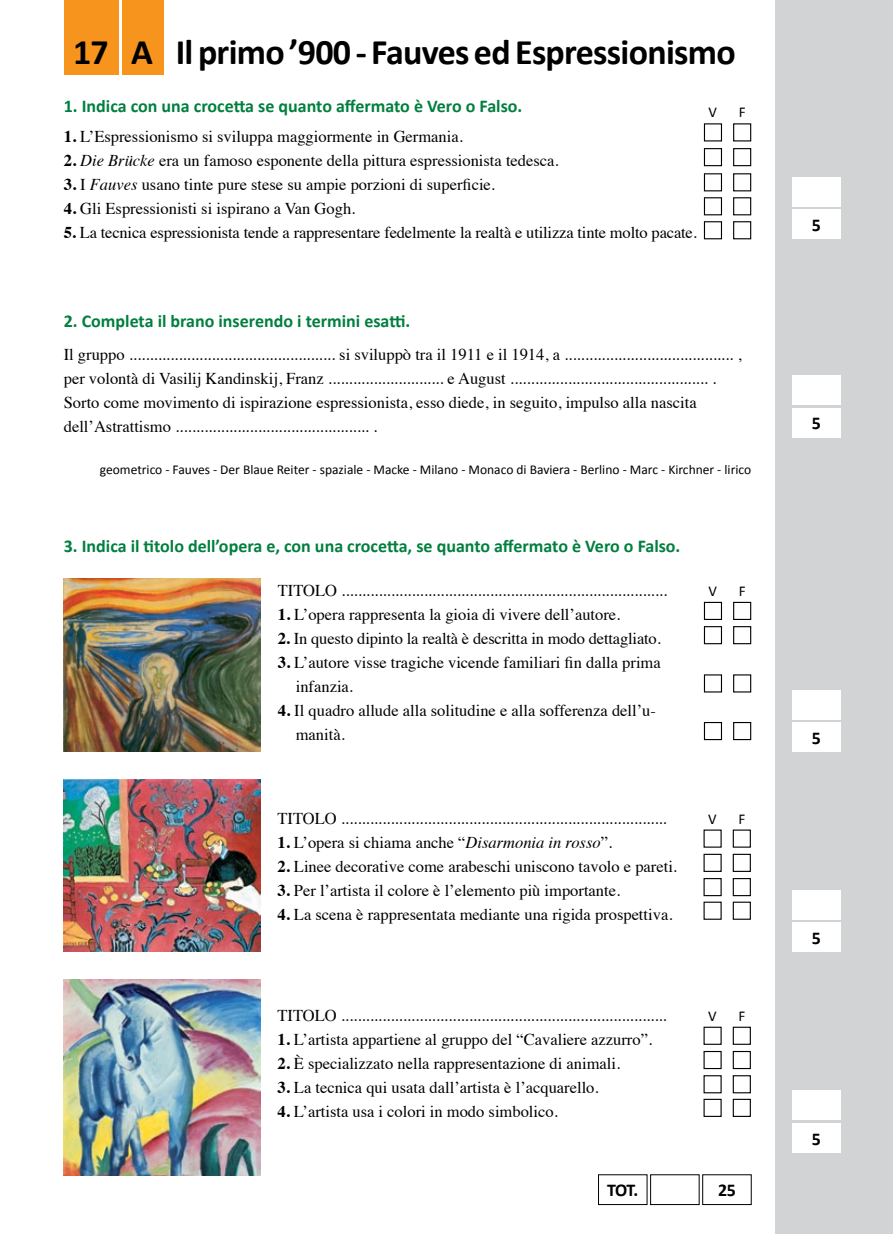
<style>
.page{position:relative;width:893px;height:1234px;background:#fff}
.page>*{position:absolute;margin:0;border:0;box-sizing:border-box;transform-origin:0 0}
.t1{font:700 36px "Calibri";letter-spacing:-.02em;color:#000}
.t2{font:700 18px "Calibri";color:#007f3e}
.t3{font:700 18px "Calibri";color:#000}
.t4{font:16.5px/24px "Times";color:#000}
.t5{font:15px "Calibri";color:#000}
.t6{font:13.5px "Calibri";color:#000}
.s1{font-weight:700}
.s2{font-style:italic}
</style>
<div class="page">
<div style="left:775px;top:0;width:118px;height:1233px;background:#d1d3d4"></div>
<div style="left:792px;top:722px;width:48px;height:29px;background:#fff"></div>
<div style="left:792px;top:922px;width:48px;height:30px;background:#fff"></div>
<div style="left:792px;top:1122px;width:48px;height:30px;background:#fff"></div>
<div style="left:792px;top:689px;width:48px;height:30px;background:#fff"></div>
<div style="left:792px;top:889px;width:48px;height:30px;background:#fff"></div>
<div style="left:792px;top:1090px;width:48px;height:29px;background:#fff"></div>
<div style="left:64px;top:0;width:54px;height:74px;background:#f7941e"></div>
<div style="left:123px;top:0;width:41px;height:74px;background:#f7941e"></div>
<div style="left:792px;top:375px;width:48px;height:30px;background:#fff"></div>
<div style="left:792px;top:407px;width:48px;height:30px;background:#fff"></div>
<div style="left:792px;top:177px;width:48px;height:30px;background:#fff"></div>
<div style="left:792px;top:209px;width:48px;height:30px;background:#fff"></div>
<div style="left:733px;top:123px;width:18px;height:18px;border:1px solid #000"></div>
<div style="left:733px;top:601px;width:18px;height:19px;border:1px solid #000"></div>
<div style="left:733px;top:148px;width:18px;height:18px;border:1px solid #000"></div>
<div style="left:733px;top:626px;width:18px;height:18px;border:1px solid #000"></div>
<div style="left:733px;top:173px;width:18px;height:18px;border:1px solid #000"></div>
<div style="left:733px;top:674px;width:18px;height:18px;border:1px solid #000"></div>
<div style="left:733px;top:197px;width:18px;height:18px;border:1px solid #000"></div>
<div style="left:733px;top:721px;width:18px;height:19px;border:1px solid #000"></div>
<div style="left:733px;top:221px;width:18px;height:18px;border:1px solid #000"></div>
<div style="left:704px;top:123px;width:18px;height:18px;border:1px solid #000"></div>
<div style="left:704px;top:601px;width:18px;height:19px;border:1px solid #000"></div>
<div style="left:704px;top:148px;width:18px;height:18px;border:1px solid #000"></div>
<div style="left:704px;top:626px;width:18px;height:18px;border:1px solid #000"></div>
<div style="left:704px;top:173px;width:18px;height:18px;border:1px solid #000"></div>
<div style="left:704px;top:674px;width:18px;height:18px;border:1px solid #000"></div>
<div style="left:704px;top:197px;width:18px;height:18px;border:1px solid #000"></div>
<div style="left:704px;top:721px;width:18px;height:19px;border:1px solid #000"></div>
<div style="left:704px;top:221px;width:18px;height:18px;border:1px solid #000"></div>
<img style="left:64px;top:578px;width:196px;height:173px">
<img style="left:64px;top:779px;width:196px;height:172px">
<img style="left:64px;top:979px;width:196px;height:195px">
<div style="left:733px;top:829px;width:18px;height:18px;border:1px solid #000"></div>
<div style="left:733px;top:1026px;width:18px;height:18px;border:1px solid #000"></div>
<div style="left:733px;top:853px;width:18px;height:18px;border:1px solid #000"></div>
<div style="left:733px;top:1050px;width:18px;height:18px;border:1px solid #000"></div>
<div style="left:733px;top:877px;width:18px;height:19px;border:1px solid #000"></div>
<div style="left:733px;top:1074px;width:18px;height:19px;border:1px solid #000"></div>
<div style="left:733px;top:901px;width:18px;height:18px;border:1px solid #000"></div>
<div style="left:733px;top:1098px;width:18px;height:18px;border:1px solid #000"></div>
<div style="left:703px;top:877px;width:19px;height:19px;border:1px solid #000"></div>
<div style="left:703px;top:1074px;width:19px;height:19px;border:1px solid #000"></div>
<h1 class="t1" style="left:73px;top:30px;width:37px">17</h1>
<h1 class="t1" style="left:176px;top:30px;width:561px">Il primo ’900 - Fauves ed Espressionismo</h1>
<h1 class="t1" style="left:131px;top:30px;width:23px">A</h1>
<p class="t2" style="left:64px;top:94px;width:460px">1. Indica con una crocetta se quanto affermato è Vero o Falso.</p>
<p class="t4" style="left:64px;top:123px;width:401px"><span class="s1">1.</span> L’Espressionismo si sviluppa maggiormente in Germania.</p>
<p class="t4" style="left:64px;top:147px;width:496px"><span class="s1">2.</span> <span class="s2">Die Brücke</span> era un famoso esponente della pittura espressionista tedesca.</p>
<p class="t4" style="left:64px;top:171px;width:433px"><span class="s1">3.</span> I <span class="s2">Fauves</span> usano tinte pure stese su ampie porzioni di superficie.</p>
<p class="t4" style="left:64px;top:195px;width:293px"><span class="s1">4.</span> Gli Espressionisti si ispirano a Van Gogh.</p>
<p class="t4" style="left:64px;top:219px;width:635px"><span class="s1">5.</span> La tecnica espressionista tende a rappresentare fedelmente la realtà e utilizza tinte molto pacate.</p>
<p class="t5" style="left:708px;top:103px;width:10px">V</p>
<p class="t5" style="left:739px;top:103px;width:8px">F</p>
<p class="t2" style="left:64px;top:310px;width:348px">2. Completa il brano inserendo i termini esatti.</p>
<p class="t4" style="left:64px;top:341px;width:679px">Il gruppo .................................................. si sviluppò tra il 1911 e il 1914, a ......................................... , per volontà di Vasilij Kandinskij, Franz ............................ e August ................................................ .<br>Sorto come movimento di ispirazione espressionista, esso diede, in seguito, impulso alla nascita dell’Astrattismo ............................................... .</p>
<p class="t6" style="left:100px;top:461px;width:653px">geometrico - Fauves - Der Blaue Reiter - spaziale - Macke - Milano - Monaco di Baviera - Berlino - Marc - Kirchner - lirico</p>
<p class="t2" style="left:64px;top:534px;width:618px">3. Indica il titolo dell’opera e, con una crocetta, se quanto affermato è Vero o Falso.</p>
<p class="t4" style="left:278px;top:577px;width:391px">TITOLO ...............................................................................</p>
<p class="t5" style="left:739px;top:581px;width:8px">F</p>
<p class="t4" style="left:278px;top:601px;width:344px"><span class="s1">1.</span> L’opera rappresenta la gioia di vivere dell’autore.</p>
<p class="t4" style="left:278px;top:625px;width:384px"><span class="s1">2.</span> In questo dipinto la realtà è descritta in modo dettagliato.</p>
<p class="t4" style="left:296px;top:649px;width:366px;text-indent:-18px"><span class="s1">3.</span> L’autore visse tragiche vicende familiari fin dalla prima infanzia.</p>
<p class="t4" style="left:296px;top:697px;width:362px;text-indent:-18px"><span class="s1">4.</span> Il quadro allude alla solitudine e alla sofferenza dell’u&shy;manità.</p>
<p class="t5" style="left:708px;top:581px;width:10px">V</p>
<p class="t4" style="left:277px;top:804px;width:391px">TITOLO ...............................................................................</p>
<p class="t4" style="left:277px;top:828px;width:336px"><span class="s1">1.</span> L’opera si chiama anche “<span class="s2">Disarmonia in rosso</span>”.</p>
<p class="t4" style="left:277px;top:852px;width:401px"><span class="s1">2.</span> Linee decorative come arabeschi uniscono tavolo e pareti.</p>
<p class="t4" style="left:277px;top:876px;width:344px"><span class="s1">3.</span> Per l’artista il colore è l’elemento più importante.</p>
<p class="t4" style="left:277px;top:900px;width:396px"><span class="s1">4.</span> La scena è rappresentata mediante una rigida prospettiva.</p>
<p class="t5" style="left:708px;top:809px;width:10px">V</p>
<p class="t5" style="left:738px;top:809px;width:8px">F</p>
<p class="t4" style="left:277px;top:1001px;width:391px">TITOLO ...............................................................................</p>
<p class="t4" style="left:277px;top:1025px;width:376px"><span class="s1">1.</span> L’artista appartiene al gruppo del “Cavaliere azzurro”.</p>
<p class="t4" style="left:277px;top:1049px;width:344px"><span class="s1">2.</span> È specializzato nella rappresentazione di animali.</p>
<p class="t4" style="left:277px;top:1073px;width:323px"><span class="s1">3.</span> La tecnica qui usata dall’artista è l’acquarello.</p>
<p class="t4" style="left:277px;top:1097px;width:282px"><span class="s1">4.</span> L’artista usa i colori in modo simbolico.</p>
<p class="t5" style="left:708px;top:1006px;width:10px">V</p>
<p class="t5" style="left:738px;top:1006px;width:8px">F</p>
<p class="t3" style="left:607px;top:1178px;width:33px">TOT.</p>
<p class="t3" style="left:718px;top:1178px;width:19px">25</p>
<p class="t3" style="left:812px;top:214px;width:11px">5</p>
<p class="t3" style="left:812px;top:412px;width:11px">5</p>
<p class="t3" style="left:812px;top:726px;width:11px">5</p>
<p class="t3" style="left:812px;top:926px;width:11px">5</p>
<p class="t3" style="left:812px;top:1127px;width:11px">5</p>
</div>
